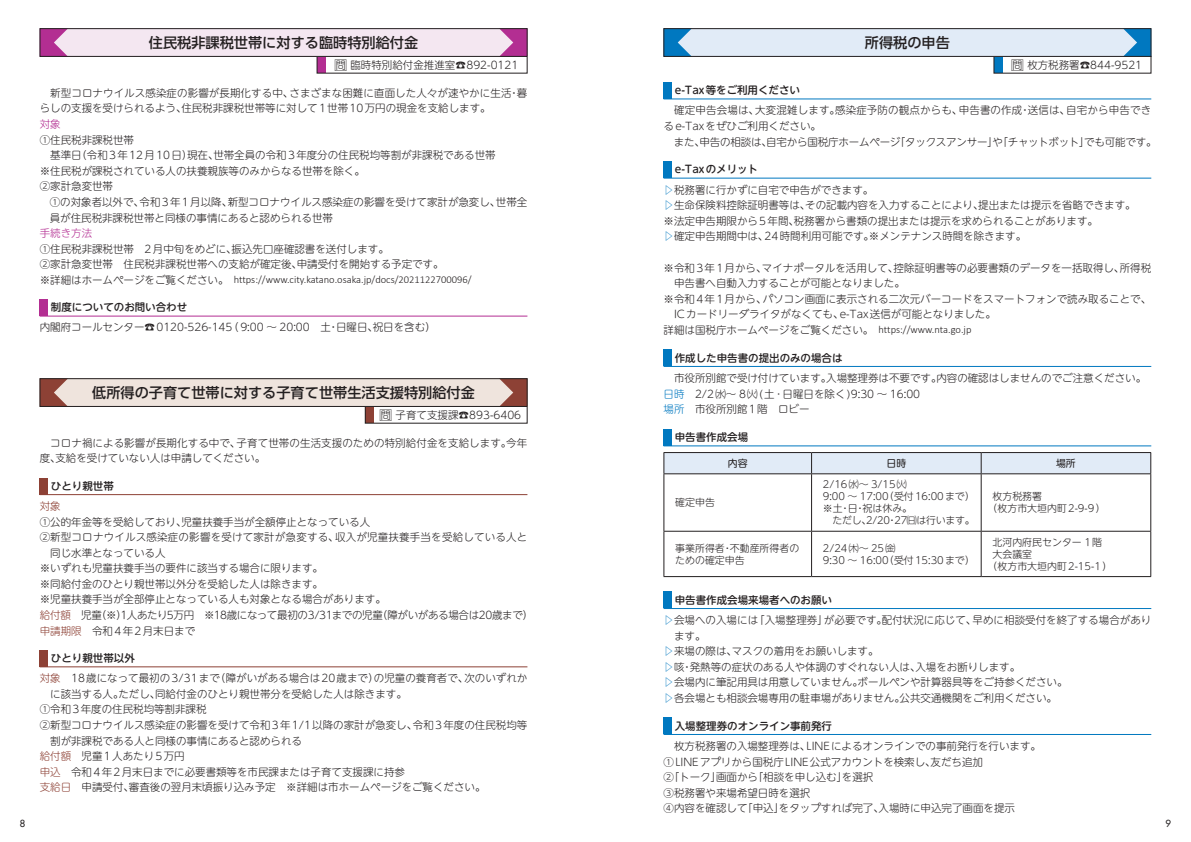
<style>
.page{position:relative;width:1191px;height:842px;background:#fff}
.page>*{position:absolute;margin:0;border:0;box-sizing:border-box;transform-origin:0 0}
.t1{font:500 14.2px "UD Shin Go Pro";color:#231f20}
.t2{font:300 10.5px/15.6px "UD Shin M Go Pro";color:#231f20}
.t3{font:500 10.5px "UD Shin M Go Pro";color:#231f20}
.t4{font:300 10.5px "Calibri";color:#231f20}
.t5{font:300 10.5px "UD Shin M Go Pro";letter-spacing:-.035em;color:#231f20}
.t6{font:300 10.5px "UD Shin M Go Pro";letter-spacing:.02em;color:#231f20}
.t7{font:300 10.5px "UD Shin M Go Pro";color:#b32e92}
.t8{font:300 10.5px "UD Shin M Go Pro";color:#8d4135}
.t9{font:300 9.9px/12px "UD Shin M Go Pro";color:#231f20}
.t10{font:9.9px "UD Shin M Go Pro";color:#231f20}
.t11{font:500 9.6px "Futura Std";color:#231f20}
.s1{font-family:"UD Shin M Go Pro"}
.s2{font-size:12.6px}
.s3{color:#8d4135}
.s4{color:#0078c0}
.s5{font-family:"Calibri"}
</style>
<div class="page">
<div style="left:317px;top:56px;width:8px;height:17px;background:#b32e92"></div>
<div style="left:40px;top:28px;width:487px;height:29px;background:#f4e7f1"></div>
<svg style="left:42px;top:30px;width:25px;height:25px"></svg>
<svg style="left:501px;top:30px;width:24px;height:25px"></svg>
<div style="left:40px;top:28px;width:487px;height:29px;border:1px solid #231f20"></div>
<div style="left:40px;top:299px;width:8px;height:17px;background:#b32e92"></div>
<hr style="left:40px;top:316px;width:487px;height:1px;background:#b32e92">
<div style="left:994px;top:56px;width:8px;height:17px;background:#0078c0"></div>
<div style="left:663px;top:28px;width:488px;height:29px;background:#e1ebf7"></div>
<svg style="left:665px;top:30px;width:25px;height:25px"></svg>
<svg style="left:1124px;top:30px;width:25px;height:25px"></svg>
<div style="left:663px;top:28px;width:488px;height:29px;border:1px solid #231f20"></div>
<div style="left:663px;top:82px;width:9px;height:17px;background:#0078c0"></div>
<hr style="left:663px;top:99px;width:488px;height:1px;background:#0078c0">
<div style="left:663px;top:349px;width:9px;height:17px;background:#0078c0"></div>
<hr style="left:663px;top:366px;width:488px;height:1px;background:#0078c0">
<div style="left:663px;top:591px;width:9px;height:17px;background:#0078c0"></div>
<hr style="left:663px;top:608px;width:488px;height:1px;background:#0078c0">
<div style="left:663px;top:717px;width:9px;height:17px;background:#0078c0"></div>
<hr style="left:663px;top:734px;width:488px;height:1px;background:#0078c0">
<div style="left:663px;top:161px;width:9px;height:17px;background:#0078c0"></div>
<hr style="left:663px;top:178px;width:488px;height:1px;background:#0078c0">
<div style="left:663px;top:429px;width:9px;height:17px;background:#0078c0"></div>
<hr style="left:663px;top:445px;width:488px;height:1px;background:#0078c0">
<hr style="left:980px;top:474px;width:1px;height:57px;background:#231f20">
<hr style="left:1150px;top:474px;width:1px;height:57px;background:#231f20">
<hr style="left:980px;top:532px;width:1px;height:44px;background:#231f20">
<hr style="left:1150px;top:532px;width:1px;height:44px;background:#231f20">
<hr style="left:811px;top:576px;width:170px;height:1px;background:#231f20">
<hr style="left:981px;top:576px;width:170px;height:1px;background:#231f20">
<hr style="left:663px;top:452px;width:148px;height:1px;background:#231f20">
<hr style="left:811px;top:452px;width:170px;height:1px;background:#231f20">
<hr style="left:811px;top:531px;width:170px;height:1px;background:#231f20">
<hr style="left:981px;top:452px;width:170px;height:1px;background:#231f20">
<svg style="left:663px;top:453px;width:488px;height:21px;background:#dce6f1"></svg>
<hr style="left:981px;top:473px;width:170px;height:1px;background:#231f20">
<hr style="left:981px;top:531px;width:170px;height:1px;background:#231f20">
<hr style="left:663px;top:474px;width:1px;height:57px;background:#231f20">
<hr style="left:663px;top:532px;width:1px;height:44px;background:#231f20">
<hr style="left:663px;top:473px;width:148px;height:1px;background:#231f20">
<hr style="left:663px;top:531px;width:148px;height:1px;background:#231f20">
<hr style="left:811px;top:474px;width:1px;height:57px;background:#231f20">
<hr style="left:811px;top:532px;width:1px;height:44px;background:#231f20">
<hr style="left:663px;top:576px;width:148px;height:1px;background:#231f20">
<div style="left:365px;top:406px;width:8px;height:17px;background:#8d4135"></div>
<div style="left:40px;top:378px;width:487px;height:29px;background:#efe4dd"></div>
<svg style="left:42px;top:380px;width:25px;height:25px"></svg>
<svg style="left:501px;top:380px;width:24px;height:25px"></svg>
<div style="left:40px;top:378px;width:487px;height:29px;border:1px solid #231f20"></div>
<div style="left:40px;top:650px;width:8px;height:17px;background:#8d4135"></div>
<hr style="left:40px;top:666px;width:487px;height:1px;background:#8d4135">
<div style="left:40px;top:478px;width:8px;height:17px;background:#8d4135"></div>
<hr style="left:40px;top:494px;width:487px;height:1px;background:#8d4135">
<h1 class="t1" style="left:149px;top:31px;width:271px">住民税非課税世帯に対する臨時特別給付金</h1>
<p class="t2" style="left:40px;top:84px;width:489px">　新型コロナウイルス感染症の影響が長期化する中、さまざまな困難に直面した人々が速やかに生活・暮らしの支援を受けられるよう、住民税非課税世帯等に対して1世帯10万円の現金を支給します。</p>
<p class="t7" style="left:40px;top:116px;width:22px">対象</p>
<p class="t2" style="left:40px;top:131px;width:457px">①住民税非課税世帯<br>　基準日（令和3年12月10日）現在、世帯全員の令和3年度分の住民税均等割が非課税である世帯※住民税が課税されている人の扶養親族等のみからなる世帯を除く。<br>②家計急変世帯</p>
<p class="t2" style="left:50px;top:194px;width:479px">①の対象者以外で、令和3年1月以降、新型コロナウイルス感染症の影響を受けて家計が急変し、世帯全員が住民税非課税世帯と同様の事情にあると認められる世帯</p>
<p class="t7" style="left:40px;top:225px;width:54px">手続き方法</p>
<p class="t2" style="left:40px;top:240px;width:405px">①住民税非課税世帯　2月中旬をめどに、振込先口座確認書を送付します。<br>②家計急変世帯　住民税非課税世帯への支給が確定後、申請受付を開始する予定です。</p>
<p class="t4" style="left:40px;top:273px;width:433px"><span class="s1">※詳細はホームページをご覧ください。　</span>https://www.city.katano.osaka.jp/docs/2021122700096/</p>
<p class="t2" style="left:40px;top:319px;width:397px">内閣府コールセンター☎0120-526-145（9:00 ～ 20:00　土・日曜日、祝日を含む）</p>
<p class="t2" style="left:334px;top:56px;width:185px"><span class="s2">問</span> 臨時特別給付金推進室☎892-0121</p>
<p class="t3" style="left:51px;top:299px;width:138px">制度についてのお問い合わせ</p>
<h1 class="t1" style="left:92px;top:381px;width:384px">低所得の子育て世帯に対する子育て世帯生活支援特別給付金</h1>
<p class="t2" style="left:40px;top:434px;width:489px">　コロナ禍による影響が長期化する中で、子育て世帯の生活支援のための特別給付金を支給します。今年度、支給を受けていない人は申請してください。</p>
<p class="t2" style="left:379px;top:406px;width:143px"><span class="s2">問</span> 子育て支援課☎893-6406</p>
<p class="t3" style="left:51px;top:477px;width:64px">ひとり親世帯</p>
<p class="t8" style="left:40px;top:497px;width:22px">対象</p>
<p class="t2" style="left:40px;top:513px;width:332px">①公的年金等を受給しており、児童扶養手当が全額停止となっている人</p>
<p class="t6" style="left:40px;top:529px;width:489px">②新型コロナウイルス感染症の影響を受けて家計が急変する、収入が児童扶養手当を受給している人と</p>
<p class="t2" style="left:50px;top:544px;width:117px">同じ水準となっている人</p>
<p class="t2" style="left:40px;top:560px;width:285px">※いずれも児童扶養手当の要件に該当する場合に限ります。</p>
<p class="t2" style="left:40px;top:575px;width:285px">※同給付金のひとり親世帯以外分を受給した人は除きます。</p>
<p class="t2" style="left:40px;top:591px;width:348px">※児童扶養手当が全部停止となっている人も対象となる場合があります。</p>
<p class="t5" style="left:40px;top:607px;width:495px"><span class="s3">給付額</span>　児童（※）1人あたり5万円　※18歳になって最初の3/31までの児童（障がいがある場合は20歳まで）</p>
<p class="t2" style="left:40px;top:622px;width:157px"><span class="s3">申請期限</span>　令和4年2月末日まで</p>
<p class="t3" style="left:51px;top:650px;width:85px">ひとり親世帯以外</p>
<p class="t2" style="left:40px;top:670px;width:489px"><span class="s3">対象</span>　18歳になって最初の3/31まで（障がいがある場合は20歳まで）の児童の養育者で、次のいずれか</p>
<p class="t2" style="left:50px;top:685px;width:358px">に該当する人。ただし、同給付金のひとり親世帯分を受給した人は除きます。</p>
<p class="t2" style="left:40px;top:701px;width:168px">①令和3年度の住民税均等割非課税</p>
<p class="t2" style="left:40px;top:716px;width:489px">②新型コロナウイルス感染症の影響を受けて令和3年1/1以降の家計が急変し、令和3年度の住民税均等</p>
<p class="t2" style="left:50px;top:732px;width:253px">割が非課税である人と同様の事情にあると認められる</p>
<p class="t2" style="left:40px;top:748px;width:146px"><span class="s3">給付額</span>　児童1人あたり5万円</p>
<p class="t2" style="left:40px;top:763px;width:367px"><span class="s3">申込</span>　令和4年2月末日までに必要書類等を市民課または子育て支援課に持参</p>
<p class="t2" style="left:40px;top:779px;width:447px"><span class="s3">支給日</span>　申請受付、審査後の翌月末頃振り込み予定　※詳細は市ホームページをご覧ください。</p>
<p class="t3" style="left:675px;top:81px;width:127px">e-Tax等をご利用ください</p>
<h1 class="t1" style="left:865px;top:31px;width:87px">所得税の申告</h1>
<p class="t2" style="left:1011px;top:56px;width:132px"><span class="s2">問</span> 枚方税務署☎844-9521</p>
<p class="t2" style="left:663px;top:102px;width:494px">　確定申告会場は、大変混雑します。感染症予防の観点からも、申告書の作成・送信は、自宅から申告できるe-Taxをぜひご利用ください。<br>　また、申告の相談は、自宅から国税庁ホームページ「タックスアンサー」や「チャットボット」でも可能です。</p>
<p class="t3" style="left:675px;top:161px;width:85px">e-Taxのメリット</p>
<p class="t2" style="left:663px;top:181px;width:473px"><span class="s4">▷</span>税務署に行かずに自宅で申告ができます。<br><span class="s4">▷</span>生命保険料控除証明書等は、その記載内容を入力することにより、提出または提示を省略できます。※法定申告期限から5年間、税務署から書類の提出または提示を求められることがあります。<br><span class="s4">▷</span>確定申告期間中は、24時間利用可能です。※メンテナンス時間を除きます。</p>
<p class="t2" style="left:663px;top:259px;width:489px">※令和3年1月から、マイナポータルを活用して、控除証明書等の必要書類のデータを一括取得し、所得税</p>
<p class="t2" style="left:674px;top:275px;width:232px">申告書へ自動入力することが可能となりました。</p>
<p class="t2" style="left:663px;top:290px;width:489px">※令和4年1月から、パソコン画面に表示される二次元バーコードをスマートフォンで読み取ることで、</p>
<p class="t2" style="left:674px;top:306px;width:323px">ICカードリーダライタがなくても、e-Tax送信が可能となりました。</p>
<p class="t2" style="left:663px;top:322px;width:309px">詳細は国税庁ホームページをご覧ください。　<span class="s5">https://www.nta.go.jp</span></p>
<p class="t3" style="left:675px;top:349px;width:169px">作成した申告書の提出のみの場合は</p>
<p class="t2" style="left:663px;top:370px;width:484px">　市役所別館で受け付けています。入場整理券は不要です。内容の確認はしませんのでご注意ください。<span class="s4">日時</span>　2/2㈬～ 8㈫(土･日曜日を除く)9:30 ～ 16:00<br><span class="s4">場所</span>　市役所別館1階　ロビー</p>
<p class="t3" style="left:675px;top:428px;width:75px">申告書作成会場</p>
<p class="t10" style="left:728px;top:455px;width:21px">内容</p>
<p class="t10" style="left:886px;top:455px;width:21px">日時</p>
<p class="t10" style="left:1056px;top:455px;width:21px">場所</p>
<p class="t9" style="left:675px;top:496px;width:41px">確定申告</p>
<p class="t9" style="left:823px;top:478px;width:153px">2/16㈬～ 3/15㈫<br>9:00 ～ 17:00（受付16:00まで）※土・日・祝は休み。<br>　ただし、2/20・27㈰は行います。</p>
<p class="t9" style="left:987px;top:490px;width:119px;text-indent:5px">枚方税務署<br>（枚方市大垣内町2-9-9）</p>
<p class="t9" style="left:675px;top:541px;width:126px">事業所得者・不動産所得者のための確定申告</p>
<p class="t9" style="left:823px;top:541px;width:153px">2/24㈭～ 25㈮<br>9:30 ～ 16:00（受付15:30まで）</p>
<p class="t3" style="left:675px;top:591px;width:159px">申告書作成会場来場者へのお願い</p>
<p class="t9" style="left:992px;top:535px;width:111px">北河内府民センター 1階</p>
<p class="t9" style="left:992px;top:547px;width:41px">大会議室</p>
<p class="t9" style="left:987px;top:559px;width:126px">（枚方市大垣内町2-15-1）</p>
<p class="t2" style="left:663px;top:612px;width:489px"><span class="s4">▷</span>会場への入場には「入場整理券」が必要です。配付状況に応じて、早めに相談受付を終了する場合があり</p>
<p class="t2" style="left:674px;top:627px;width:33px">ます。</p>
<p class="t2" style="left:663px;top:643px;width:217px"><span class="s4">▷</span>来場の際は、マスクの着用をお願いします。</p>
<p class="t2" style="left:663px;top:658px;width:358px"><span class="s4">▷</span>咳・発熱等の症状のある人や体調のすぐれない人は、入場をお断りします。</p>
<p class="t2" style="left:663px;top:674px;width:405px"><span class="s4">▷</span>会場内に筆記用具は用意していません。ボールペンや計算器具等をご持参ください。</p>
<p class="t2" style="left:663px;top:690px;width:395px"><span class="s4">▷</span>各会場とも相談会場専用の駐車場がありません。公共交通機関をご利用ください。</p>
<p class="t3" style="left:675px;top:717px;width:159px">入場整理券のオンライン事前発行</p>
<p class="t2" style="left:663px;top:738px;width:379px">　枚方税務署の入場整理券は、LINEによるオンラインでの事前発行を行います。①LINEアプリから国税庁LINE公式アカウントを検索し、友だち追加<br>②「トーク」画面から「相談を申し込む」を選択<br>③税務署や来場希望日時を選択<br>④内容を確認して「申込」をタップすれば完了、入場時に申込完了画面を提示</p>
<p class="t11" style="left:20px;top:818px;width:7px">8</p>
<p class="t11" style="left:1165px;top:818px;width:7px">9</p>
</div>
